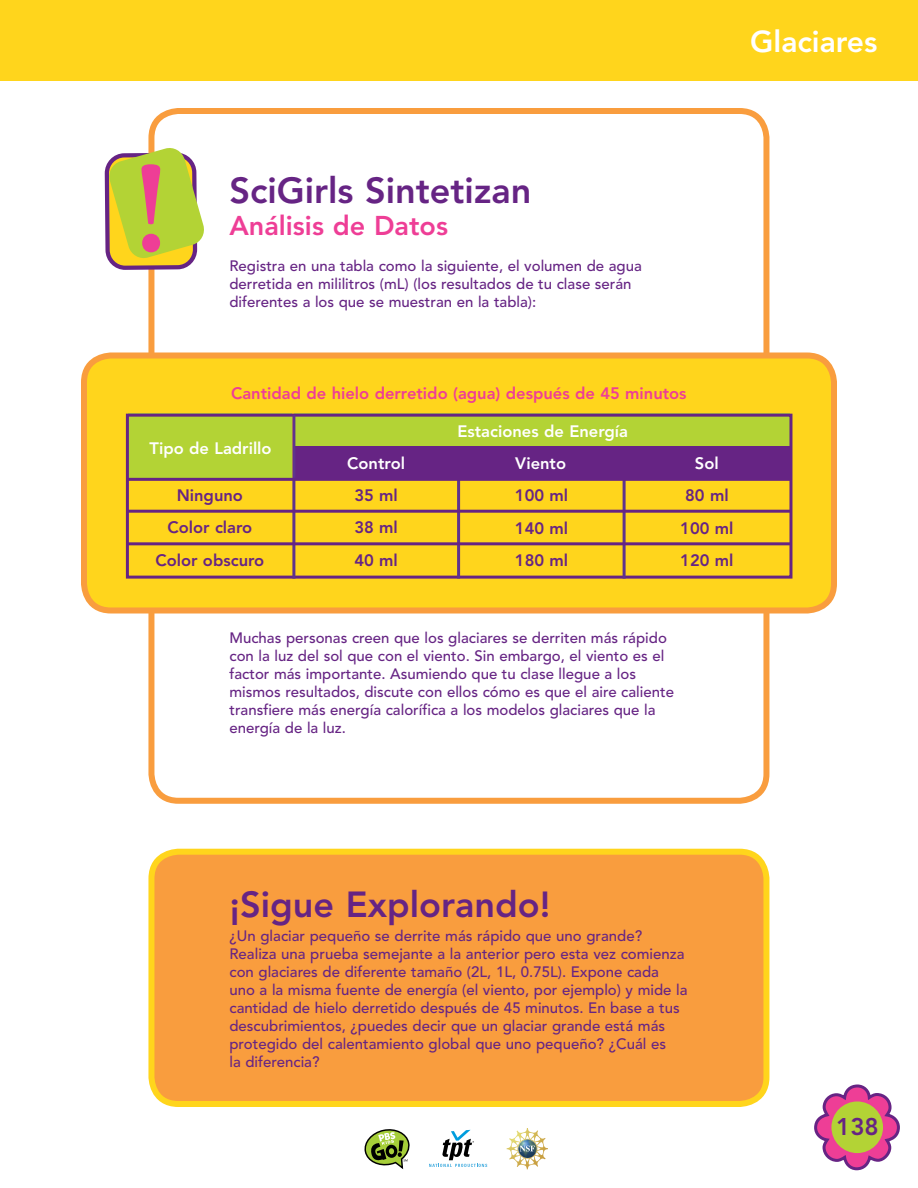
<style>
.page{position:relative;width:918px;height:1188px;background:#fff}
.page>*{position:absolute;margin:0;border:0;box-sizing:border-box;transform-origin:0 0}
.t1{font:800 36px "Avenir";color:#662484}
.t2{font:800 30px "Avenir";color:#fff}
.t3{font:800 27px "Avenir";color:#ee3e96}
.t4{font:800 24px "Avenir";color:#662484}
.t5{font:800 18px "Avenir";color:#662484}
.t6{font:800 16.5px/32.4px "Avenir";color:#662484;text-align:justify}
.t7{font:800 16.5px "Avenir";color:#fff}
.t8{font:800 16.5px "Avenir";color:#ee3e96}
.t9{font:500 15px/18px "Avenir";color:#662484}
</style>
<div class="page">
<svg style="left:814px;top:1084px;width:86px;height:86px"></svg>
<div style="left:831px;top:1101px;width:52px;height:52px;background:#b3d335;border-radius:50%"></div>
<div style="left:148px;top:108px;width:621px;height:696px;border:6px solid #f99d3e;border-radius:27px"></div>
<div style="left:0;top:0;width:918px;height:81px;background:#ffd51c"></div>
<div style="left:151px;top:852px;width:615px;height:252px;background:#f99d3e;border-radius:27px"></div>
<div style="left:148px;top:849px;width:621px;height:258px;border:6px solid #ffd51c;border-radius:27px"></div>
<svg style="left:104px;top:146px;width:100px;height:126px;background:#c7bd5f"></svg>
<div style="left:84px;top:356px;width:750px;height:254px;background:#ffd51c;border-radius:27px"></div>
<div style="left:81px;top:352px;width:756px;height:262px;border:6px solid #f99d3e;border-radius:27px"></div>
<div style="left:128px;top:414px;width:164px;height:65px;background:#b3d335"></div>
<div style="left:294px;top:414px;width:496px;height:33px;background:#b3d335"></div>
<div style="left:294px;top:446px;width:496px;height:33px;background:#662484"></div>
<div style="left:126px;top:414px;width:666px;height:165px;border:3px solid #662484"></div>
<hr style="left:292px;top:415px;width:3px;height:164px;background:#5f338d">
<hr style="left:457px;top:479px;width:3px;height:100px;background:#5f338d">
<hr style="left:623px;top:479px;width:3px;height:100px;background:#5f338d">
<hr style="left:127px;top:478px;width:664px;height:3px;background:#662484">
<hr style="left:127px;top:510px;width:664px;height:3px;background:#662484">
<hr style="left:127px;top:542px;width:664px;height:3px;background:#662484">
<svg style="left:364px;top:1129px;width:46px;height:40px"></svg>
<svg style="left:507px;top:1128px;width:41px;height:41px"></svg>
<svg style="left:429px;top:1130px;width:58px;height:37px"></svg>
<h2 class="t2" style="left:750px;top:24px;width:129px">Glaciares</h2>
<h1 class="t1" style="left:229px;top:169px;width:303px">SciGirls Sintetizan</h1>
<h3 class="t3" style="left:229px;top:210px;width:220px">Análisis de Datos</h3>
<p class="t9" style="left:229px;top:257px;width:414px">Registra en una tabla como la siguiente, el volumen de agua derretida en mililitros (mL) (los resultados de tu clase serán diferentes a los que se muestran en la tabla):</p>
<p class="t8" style="left:231px;top:383px;width:457px">Cantidad de hielo derretido (agua) después de 45 minutos</p>
<p class="t7" style="left:150px;top:439px;width:124px">Tipo de Ladrillo</p>
<p class="t7" style="left:457px;top:422px;width:172px">Estaciones de Energía</p>
<p class="t7" style="left:347px;top:453px;width:59px">Control</p>
<p class="t7" style="left:515px;top:453px;width:52px">Viento</p>
<p class="t7" style="left:695px;top:453px;width:25px">Sol</p>
<p class="t6" style="left:155px;top:479px;width:110px;text-align:center">Ninguno<br>Color claro<br>Color obscuro</p>
<p class="t6" style="left:354px;top:479px;width:45px">35 ml 38 ml 40 ml</p>
<p class="t6" style="left:515px;top:479px;width:55px">100 ml 140 ml 180 ml</p>
<p class="t6" style="left:680px;top:479px;width:55px;text-align:left">80 ml<br>100 ml<br>120 ml</p>
<p class="t9" style="left:229px;top:629px;width:446px">Muchas personas creen que los glaciares se derriten más rápido con la luz del sol que con el viento. Sin embargo, el viento es el factor más importante. Asumiendo que tu clase llegue a los mismos resultados, discute con ellos cómo es que el aire caliente transfiere más energía calorífica a los modelos glaciares que la energía de la luz.</p>
<h1 class="t1" style="left:229px;top:883px;width:323px">¡Sigue Explorando!</h1>
<p class="t9" style="left:229px;top:927px;width:460px">¿Un glaciar pequeño se derrite más rápido que uno grande?<br>Realiza una prueba semejante a la anterior pero esta vez comienza con glaciares de diferente tamaño (2L, 1L, 0.75L). Expone cada uno a la misma fuente de energía (el viento, por ejemplo) y mide la cantidad de hielo derretido después de 45 minutos. En base a tus descubrimientos, ¿puedes decir que un glaciar grande está más protegido del calentamiento global que uno pequeño? ¿Cuál es<br>la diferencia?</p>
<p class="t5" style="left:829px;top:1108px;width:33px">138</p>
<h3 class="t4" style="left:836px;top:1112px;width:44px">138</h3>
</div>
